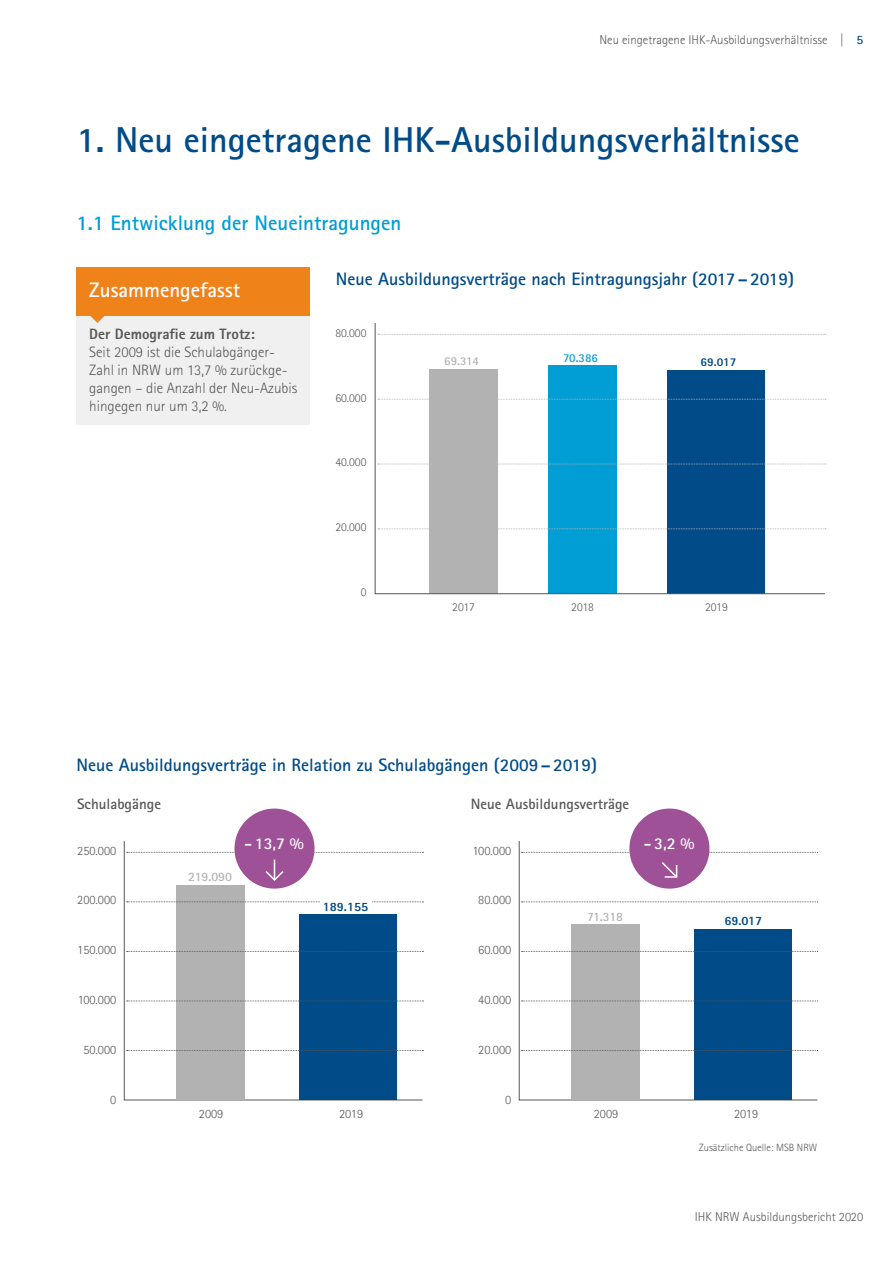
<style>
.page{position:relative;width:893px;height:1263px;background:#fff}
.page>*{position:absolute;margin:0;border:0;box-sizing:border-box;transform-origin:0 0}
.Headline_24pt{font:700 36px "Rotis Sans Serif";color:#004b88}
.Subheadline_14_pt{font:700 21px "Rotis Sans Serif";color:#009ed4}
.Headline_24pt-2{font:700 21px "Rotis Sans Serif";color:#fff}
.Zwischenüberschrift{font:700 18px "Rotis Sans Serif";color:#004b88}
.t1{font:700 16.5px "Rotis Sans Serif";color:#fff}
.Fließtext_10pt_-_Box{font:300 15px/18px "Rotis Sans Serif Std";color:#575756}
.t2{font:700 15px "Rotis Sans Serif";color:#575756}
.Fließtext_10pt_-_Box-2{font:800 15px "Rotis Sans Serif Std";color:#575756}
.t3{font:300 12.75px "Rotis Sans Serif";color:#575756}
.t4{font:300 12.75px "Rotis Sans Serif Std";color:#575756}
.t5{font:700 12.75px "Rotis Sans Serif";color:#b3b2b2}
.t6{font:800 12.75px "Rotis Sans Serif";color:#004b88}
.t7{font:300 12px "Rotis Sans Serif";color:#575756}
.t8{font:700 12px "Rotis Sans Serif";color:#b3b2b2}
.t9{font:700 12px "Rotis Sans Serif";color:#009ed4}
.t10{font:800 12px "Rotis Sans Serif";color:#004b88}
.t11{font:300 10.5px "Rotis Sans Serif";color:#575756}
.s1{font-family:"Rotis Sans Serif";font-weight:700;color:#004b88}
</style>
<div class="page">
<svg style="left:374px;top:323px;width:452px;height:271px"></svg>
<svg style="left:378px;top:529px;width:448px;height:1px"></svg>
<svg style="left:378px;top:464px;width:448px;height:1px"></svg>
<svg style="left:378px;top:399px;width:448px;height:1px"></svg>
<svg style="left:124px;top:841px;width:299px;height:260px"></svg>
<div style="left:300px;top:914px;width:97px;height:186px;background:#004b88"></div>
<div style="left:176px;top:885px;width:68px;height:215px;background:#b3b2b2"></div>
<svg style="left:127px;top:1050px;width:296px;height:1px"></svg>
<svg style="left:127px;top:1001px;width:296px;height:1px"></svg>
<svg style="left:127px;top:951px;width:296px;height:1px"></svg>
<svg style="left:127px;top:902px;width:296px;height:1px"></svg>
<svg style="left:127px;top:852px;width:296px;height:1px"></svg>
<hr style="left:320px;top:900px;width:52px;height:4px;background:#fff">
<svg style="left:518px;top:840px;width:299px;height:261px"></svg>
<div style="left:694px;top:929px;width:98px;height:171px;background:#004b88"></div>
<div style="left:571px;top:925px;width:68px;height:175px;background:#b3b2b2"></div>
<svg style="left:522px;top:1050px;width:296px;height:1px"></svg>
<svg style="left:522px;top:1001px;width:296px;height:1px"></svg>
<svg style="left:522px;top:951px;width:296px;height:1px"></svg>
<svg style="left:522px;top:902px;width:296px;height:1px"></svg>
<svg style="left:522px;top:852px;width:296px;height:1px"></svg>
<div style="left:234px;top:808px;width:81px;height:80px;background:#9f5198;border-radius:50%"></div>
<svg style="left:265px;top:859px;width:19px;height:22px"></svg>
<div style="left:629px;top:808px;width:80px;height:80px;background:#9f5198;border-radius:50%"></div>
<svg style="left:662px;top:862px;width:16px;height:16px"></svg>
<div style="left:77px;top:316px;width:233px;height:109px;background:#f0f0f0"></div>
<svg style="left:90px;top:316px;width:15px;height:7px"></svg>
<div style="left:77px;top:267px;width:233px;height:49px;background:#f0821a"></div>
<p class="t4" style="left:599px;top:32px;width:265px">Neu eingetragene IHK-Ausbildungsverhältnisse | <span class="s1">5</span></p>
<p class="Headline_24pt" style="left:77px;top:117px;width:725px">1. Neu eingetragene IHK-Ausbildungsverhältnisse</p>
<p class="Subheadline_14_pt" style="left:77px;top:210px;width:326px">1.1 Entwicklung der Neueintragungen</p>
<p class="Headline_24pt-2" style="left:89px;top:276px;width:152px">Zusammengefasst</p>
<p class="Fließtext_10pt_-_Box-2" style="left:89px;top:325px;width:167px">Der Demografie zum Trotz:</p>
<p class="Fließtext_10pt_-_Box" style="left:89px;top:343px;width:210px">Seit 2009 ist die Schulabgänger-<br>Zahl in NRW um 13,7 % zurückge&shy;gangen – die Anzahl der Neu-Azubis hingegen nur um 3,2 %.</p>
<p class="Zwischenüberschrift" style="left:336px;top:268px;width:460px">Neue Ausbildungsverträge nach Eintragungsjahr (2017–2019)</p>
<p class="Zwischenüberschrift" style="left:335px;top:274px;width:463px">Neue Ausbildungsverträge nach Eintragungsjahr (2017 – 2019)</p>
<p class="t7" style="left:335px;top:326px;width:33px">80.000</p>
<p class="t7" style="left:335px;top:391px;width:33px">60.000</p>
<p class="t7" style="left:335px;top:455px;width:33px">40.000</p>
<p class="t7" style="left:335px;top:520px;width:33px">20.000</p>
<p class="t7" style="left:361px;top:585px;width:7px">0</p>
<p class="t8" style="left:444px;top:354px;width:36px">69.314</p>
<p class="t9" style="left:563px;top:350px;width:36px">70.386</p>
<p class="t10" style="left:700px;top:354px;width:37px">69.017</p>
<p class="t7" style="left:452px;top:600px;width:24px">2017</p>
<p class="t7" style="left:571px;top:600px;width:24px">2018</p>
<p class="t7" style="left:705px;top:600px;width:24px">2019</p>
<p class="Zwischenüberschrift" style="left:76px;top:749px;width:525px">Neue Ausbildungsverträge in Relation zu Schulabgängen (2009 – 2019)</p>
<p class="Zwischenüberschrift" style="left:77px;top:754px;width:522px">Neue Ausbildungsverträge in Relation zu Schulabgängen (2009–2019)</p>
<p class="t2" style="left:77px;top:794px;width:85px">Schulabgänge</p>
<p class="t2" style="left:471px;top:794px;width:160px">Neue Ausbildungsverträge</p>
<p class="t3" style="left:77px;top:843px;width:41px">250.000</p>
<p class="t1" style="left:244px;top:832px;width:61px">- 13,7 %</p>
<p class="t1" style="left:644px;top:832px;width:52px">- 3,2 %</p>
<p class="t3" style="left:473px;top:843px;width:40px">100.000</p>
<p class="t5" style="left:188px;top:869px;width:45px">219.090</p>
<p class="t3" style="left:77px;top:893px;width:41px">200.000</p>
<p class="t6" style="left:323px;top:898px;width:47px">189.155</p>
<p class="t3" style="left:478px;top:893px;width:35px">80.000</p>
<p class="t5" style="left:587px;top:908px;width:37px">71.318</p>
<p class="t6" style="left:724px;top:913px;width:40px">69.017</p>
<p class="t3" style="left:77px;top:942px;width:41px">150.000</p>
<p class="t3" style="left:478px;top:942px;width:35px">60.000</p>
<p class="t3" style="left:78px;top:992px;width:40px">100.000</p>
<p class="t3" style="left:478px;top:992px;width:35px">40.000</p>
<p class="t3" style="left:83px;top:1042px;width:35px">50.000</p>
<p class="t3" style="left:478px;top:1042px;width:35px">20.000</p>
<p class="t3" style="left:110px;top:1092px;width:8px">0</p>
<p class="t3" style="left:505px;top:1092px;width:8px">0</p>
<p class="t3" style="left:199px;top:1107px;width:26px">2009</p>
<p class="t3" style="left:339px;top:1107px;width:26px">2019</p>
<p class="t3" style="left:594px;top:1107px;width:26px">2009</p>
<p class="t3" style="left:734px;top:1107px;width:26px">2019</p>
<p class="t11" style="left:699px;top:1141px;width:120px">Zusätzliche Quelle: MSB NRW</p>
<p class="t4" style="left:695px;top:1209px;width:170px">IHK NRW Ausbildungsbericht 2020</p>
</div>
